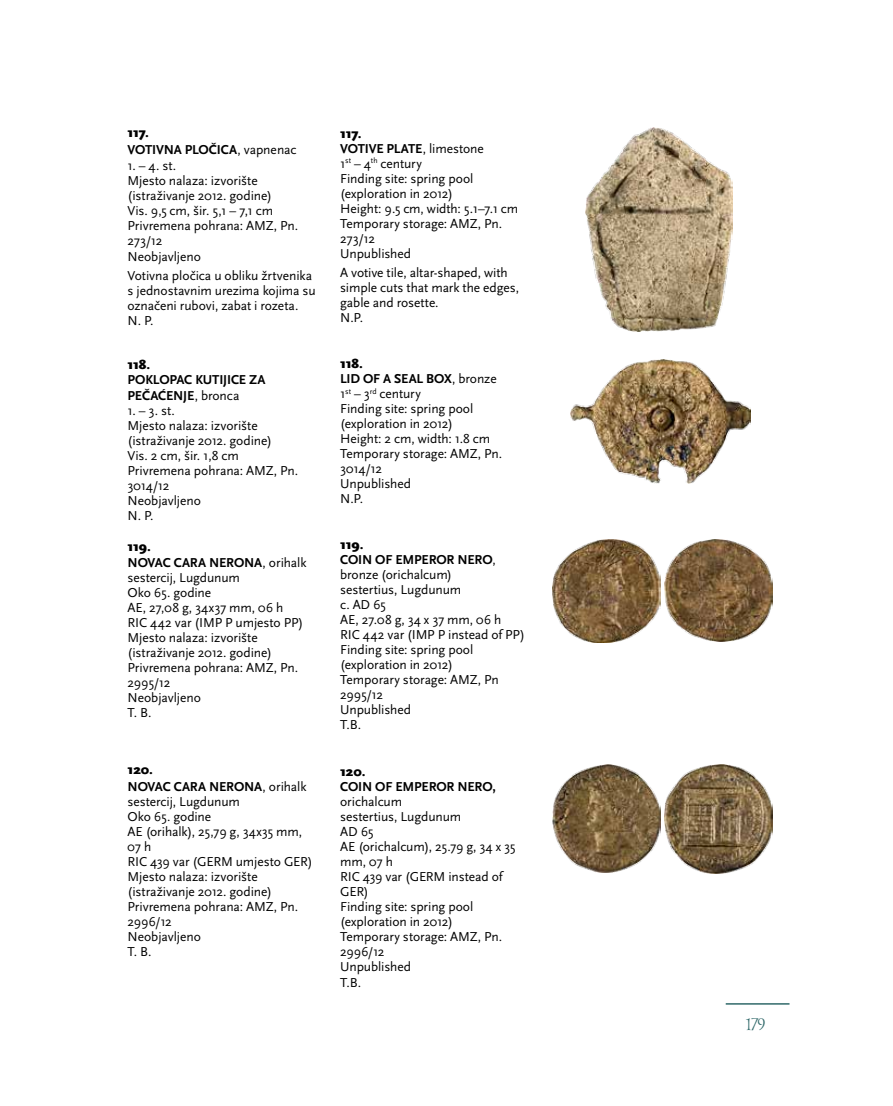
<style>
.page{position:relative;width:893px;height:1106px;background:#fff}
.page>*{position:absolute;margin:0;border:0;box-sizing:border-box;transform-origin:0 0}
.t1{font:16.5px "Carrig Display";color:#30696a;scale:.9 1}
.t2{font:13.5px/15px "Scala Sans Pro";letter-spacing:-.005em;color:#000}
.t3{font:700 13.5px/16.2px "Scala Sans Pro";letter-spacing:-.01em;color:#000}
.t4{font:900 13.5px "Scala Sans Pro";letter-spacing:-.02em;color:#000}
.s1{font-weight:900}
.s2{font-weight:400}
.s3{font-weight:700}
</style>
<div class="page">
<hr style="left:726px;top:1003px;width:63px;height:1px;background:#30696a">
<img style="left:585px;top:128px;width:148px;height:203px">
<img style="left:570px;top:359px;width:180px;height:124px">
<img style="left:553px;top:539px;width:107px;height:103px">
<img style="left:553px;top:764px;width:107px;height:109px">
<img style="left:665px;top:539px;width:107px;height:102px">
<img style="left:665px;top:764px;width:107px;height:109px">
<p class="t3" style="left:128px;top:125px;width:171px"><span class="s1">117.<br></span>VOTIVNA PLOČICA<span class="s2">, vapnenac</span></p>
<p class="t2" style="left:128px;top:158px;width:172px">1. – 4. st.<br>Mjesto nalaza: izvorište (istraživanje 2012. godine)<br>Vis. 9,5 cm, šir. 5,1 – 7,1 cm<br>Privremena pohrana: AMZ, Pn.<br>273/12<br>Neobjavljeno</p>
<p class="t2" style="left:128px;top:268px;width:190px">Votivna pločica u obliku žrtvenika s jednostavnim urezima kojima su označeni rubovi, zabat i rozeta.<br>N. P.</p>
<p class="t4" style="left:128px;top:356px;width:24px">118.</p>
<p class="t3" style="left:128px;top:371px;width:139px">POKLOPAC KUTIJICE ZA<br>PEČAĆENJE<span class="s2">, bronca</span></p>
<p class="t2" style="left:128px;top:403px;width:172px">1. – 3. st.<br>Mjesto nalaza: izvorište (istraživanje 2012. godine)<br>Vis. 2 cm, šir. 1,8 cm<br>Privremena pohrana: AMZ, Pn.<br>3014/12<br>Neobjavljeno<br>N. P.</p>
<p class="t2" style="left:128px;top:539px;width:180px"><span class="s1">119.<br></span><span class="s3">NOVAC CARA NERONA</span>, orihalk sestercij, Lugdunum<br>Oko 65. godine<br>AE, 27,08 g, 34x37 mm, 06 h<br>RIC 442 var (IMP P umjesto PP)<br>Mjesto nalaza: izvorište (istraživanje 2012. godine)<br>Privremena pohrana: AMZ, Pn.<br>2995/12<br>Neobjavljeno<br>T. B.</p>
<p class="t2" style="left:128px;top:762px;width:187px"><span class="s1">120.<br></span><span class="s3">NOVAC CARA NERONA</span>, orihalk sestercij, Lugdunum<br>Oko 65. godine<br>AE (orihalk), 25,79 g, 34x35 mm,<br>07 h<br>RIC 439 var (GERM umjesto GER)<br>Mjesto nalaza: izvorište (istraživanje 2012. godine)<br>Privremena pohrana: AMZ, Pn.<br>2996/12<br>Neobjavljeno<br>T. B.</p>
<p class="t2" style="left:340px;top:126px;width:180px"><span class="s1">117.<br></span><span class="s3">VOTIVE PLATE</span>, limestone<br>1<sup>st</sup> – 4<sup>th</sup> century<br>Finding site: spring pool (exploration in 2012)<br>Height: 9.5 cm, width: 5.1–7.1 cm<br>Temporary storage: AMZ, Pn.<br>273/12<br>Unpublished</p>
<p class="t2" style="left:340px;top:265px;width:181px">A votive tile, altar-shaped, with simple cuts that mark the edges, gable and rosette.<br>N.P.</p>
<p class="t2" style="left:340px;top:356px;width:164px"><span class="s1">118.<br></span><span class="s3">LID OF A SEAL BOX</span>, bronze<br>1<sup>st</sup> – 3<sup>rd</sup> century<br>Finding site: spring pool (exploration in 2012)<br>Height: 2 cm, width: 1.8 cm<br>Temporary storage: AMZ, Pn.<br>3014/12<br>Unpublished<br>N.P.</p>
<p class="t2" style="left:340px;top:537px;width:186px"><span class="s1">119.<br></span><span class="s3">COIN OF EMPEROR NERO</span>, bronze (orichalcum)<br>sestertius, Lugdunum<br>c. AD 65<br>AE, 27.08 g, 34 x 37 mm, 06 h<br>RIC 442 var (IMP P instead of PP)<br>Finding site: spring pool (exploration in 2012)<br>Temporary storage: AMZ, Pn<br>2995/12<br>Unpublished<br>T.B.</p>
<p class="t4" style="left:340px;top:763px;width:27px">120.</p>
<p class="t3" style="left:340px;top:778px;width:157px">COIN OF EMPEROR NERO,</p>
<p class="t2" style="left:340px;top:793px;width:177px">orichalcum<br>sestertius, Lugdunum<br>AD 65<br>AE (orichalcum), 25.79 g, 34 x 35 mm, 07 h<br>RIC 439 var (GERM instead of<br>GER)<br>Finding site: spring pool (exploration in 2012)<br>Temporary storage: AMZ, Pn.<br>2996/12<br>Unpublished<br>T.B.</p>
<p class="t1" style="left:745px;top:1015px;width:24px">179</p>
</div>
